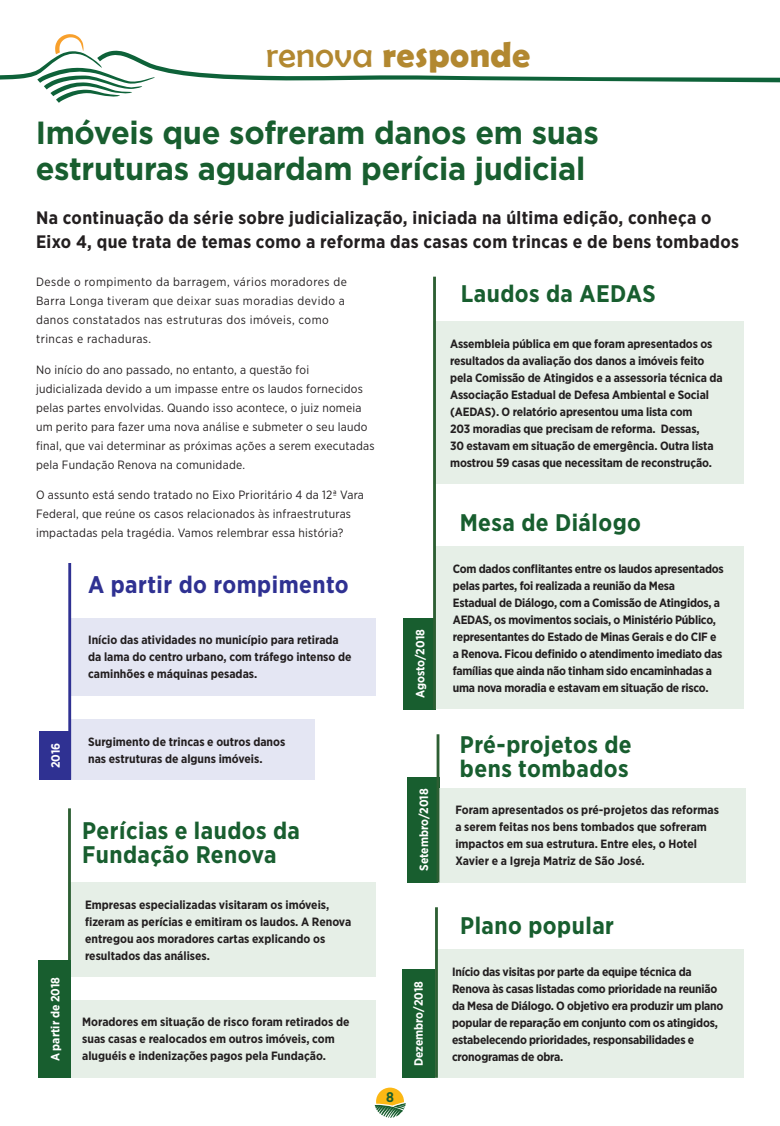
<style>
.page{position:relative;width:780px;height:1126px;background:#fff}
.page>*{position:absolute;margin:0;border:0;box-sizing:border-box;transform-origin:0 0}
.t1{font:700 36px "Berlin Sans FB Demi";letter-spacing:.01em;color:#b28830}
.t2{font:700 32px/36px "Gotham";letter-spacing:-.01em;color:#185e2f;scale:.96 1}
.Intertitulo{font:700 24px/24px "Gotham Narrow";letter-spacing:.02em;color:#185e2f}
.Intertitulo-2{font:700 24px "Gotham Narrow";letter-spacing:.02em;color:#2f3192}
.Intertitulo-3{font:700 18px/24px "Gotham Narrow";letter-spacing:.02em;color:#231f20}
.t3{font:700 14px "Gotham Narrow";color:#185e2f}
.t4{font:700 12px/17px "Gotham Narrow";letter-spacing:-.01em;color:#231f20}
.t5{font:12px/19px "Gotham Narrow";letter-spacing:.02em;color:#231f20}
.t6{font:12px/19px "Gotham Narrow";letter-spacing:.04em;color:#231f20}
.t7{font:700 12px "Gotham Narrow";color:#fff}
.s1{font-family:"Berlin Sans FB";font-weight:400}
</style>
<div class="page">
<svg style="left:0;top:34px;width:780px;height:69px"></svg>
<div style="left:433px;top:321px;width:311px;height:162px;background:#e6efe7"></div>
<div style="left:403px;top:617px;width:33px;height:92px;background:#185e2f"></div>
<div style="left:436px;top:546px;width:308px;height:163px;background:#e6efe7"></div>
<hr style="left:433px;top:277px;width:3px;height:432px;background:#2d5f33">
<div style="left:407px;top:777px;width:32px;height:105px;background:#185e2f"></div>
<div style="left:438px;top:787px;width:307px;height:95px;background:#e6efe7"></div>
<hr style="left:436px;top:734px;width:3px;height:148px;background:#2d5f33">
<div style="left:402px;top:969px;width:36px;height:108px;background:#185e2f"></div>
<div style="left:435px;top:949px;width:309px;height:128px;background:#e6efe7"></div>
<hr style="left:435px;top:907px;width:3px;height:170px;background:#2d5f33">
<div style="left:68px;top:882px;width:308px;height:95px;background:#e6efe7"></div>
<div style="left:65px;top:999px;width:311px;height:78px;background:#e6efe7"></div>
<hr style="left:68px;top:808px;width:3px;height:269px;background:#2d5f33">
<div style="left:39px;top:960px;width:32px;height:117px;background:#185e2f"></div>
<div style="left:71px;top:617px;width:305px;height:78px;background:#e4e6f3"></div>
<div style="left:39px;top:731px;width:32px;height:48px;background:#2f3192"></div>
<div style="left:71px;top:719px;width:243px;height:60px;background:#e4e6f3"></div>
<hr style="left:68px;top:563px;width:3px;height:216px;background:#2f3192">
<svg style="left:374px;top:1087px;width:32px;height:30px"></svg>
<p class="t1" style="left:266px;top:34px;width:265px"><span class="s1">renova</span> responde</p>
<p class="t2" style="left:36px;top:115px;width:588px">Imóveis que sofreram danos em suas estruturas aguardam perícia judicial</p>
<p class="Intertitulo-3" style="left:36px;top:206px;width:704px">Na continuação da série sobre judicialização, iniciada na última edição, conheça o<br>Eixo 4, que trata de temas como a reforma das casas com trincas e de bens tombados</p>
<p class="t6" style="left:36px;top:272px;width:312px">Desde o rompimento da barragem, vários moradores de Barra Longa tiveram que deixar suas moradias devido a danos constatados nas estruturas dos imóveis, como trincas e rachaduras.</p>
<p class="t5" style="left:36px;top:359px;width:340px">No início do ano passado, no entanto, a questão foi judicializada devido a um impasse entre os laudos fornecidos pelas partes envolvidas. Quando isso acontece, o juiz nomeia um perito para fazer uma nova análise e submeter o seu laudo final, que vai determinar as próximas ações a serem executadas pela Fundação Renova na comunidade.</p>
<p class="t5" style="left:36px;top:485px;width:329px">O assunto está sendo tratado no Eixo Prioritário 4 da 12ª Vara<br>Federal, que reúne os casos relacionados às infraestruturas impactadas pela tragédia. Vamos relembrar essa história?</p>
<p class="Intertitulo" style="left:460px;top:281px;width:196px">Laudos da AEDAS</p>
<p class="t4" style="left:450px;top:335px;width:274px">Assembleia pública em que foram apresentados os resultados da avaliação dos danos a imóveis feito pela Comissão de Atingidos e a assessoria técnica da Associação Estadual de Defesa Ambiental e Social (AEDAS). O relatório apresentou uma lista com<br>203 moradias que precisam de reforma. Dessas,<br>30 estavam em situação de emergência. Outra lista mostrou 59 casas que necessitam de reconstrução.</p>
<p class="Intertitulo" style="left:459px;top:510px;width:183px">Mesa de Diálogo</p>
<p class="t4" style="left:453px;top:560px;width:272px">Com dados conflitantes entre os laudos apresentados pelas partes, foi realizada a reunião da Mesa<br>Estadual de Diálogo, com a Comissão de Atingidos, a AEDAS, os movimentos sociais, o Ministério Público, representantes do Estado de Minas Gerais e do CIF e a Renova. Ficou definido o atendimento imediato das famílias que ainda não tinham sido encaminhadas a uma nova moradia e estavam em situação de risco.</p>
<p class="Intertitulo-2" style="left:88px;top:569px;width:262px">A partir do rompimento</p>
<p class="t4" style="left:88px;top:631px;width:265px">Início das atividades no município para retirada da lama do centro urbano, com tráfego intenso de caminhões e máquinas pesadas.</p>
<p class="t7" style="left:412px;top:698px;width:70px;rotate:-90deg">Agosto/2018</p>
<p class="t7" style="left:48px;top:768px;width:27px;rotate:-90deg">2016</p>
<p class="t4" style="left:88px;top:732px;width:199px">Surgimento de trincas e outros danos nas estruturas de alguns imóveis.</p>
<p class="Intertitulo" style="left:82px;top:818px;width:219px">Perícias e laudos da<br>Fundação Renova</p>
<p class="t7" style="left:48px;top:1061px;width:86px;rotate:-90deg">A partir de 2018</p>
<p class="t4" style="left:85px;top:896px;width:268px">Empresas especializadas visitaram os imóveis, fizeram as perícias e emitiram os laudos. A Renova entregou aos moradores cartas explicando os resultados das análises.</p>
<p class="t4" style="left:82px;top:1013px;width:269px">Moradores em situação de risco foram retirados de suas casas e realocados em outros imóveis, com</p>
<p class="t4" style="left:82px;top:1047px;width:245px">aluguéis e indenizações pagos pela Fundação.</p>
<p class="t7" style="left:416px;top:871px;width:84px;rotate:-90deg">Setembro/2018</p>
<p class="t3" style="left:386px;top:1088px;width:9px">8</p>
<p class="t7" style="left:411px;top:1066px;width:87px;rotate:-90deg">Dezembro/2018</p>
<p class="Intertitulo" style="left:460px;top:732px;width:173px">Pré-projetos de bens tombados</p>
<p class="t4" style="left:455px;top:801px;width:265px">Foram apresentados os pré-projetos das reformas a serem feitas nos bens tombados que sofreram impactos em sua estrutura. Entre eles, o Hotel Xavier e a Igreja Matriz de São José.</p>
<p class="Intertitulo" style="left:460px;top:913px;width:155px">Plano popular</p>
<p class="t4" style="left:452px;top:962px;width:273px">Início das visitas por parte da equipe técnica da Renova às casas listadas como prioridade na reunião da Mesa de Diálogo. O objetivo era produzir um plano popular de reparação em conjunto com os atingidos, estabelecendo prioridades, responsabilidades e cronogramas de obra.</p>
</div>
